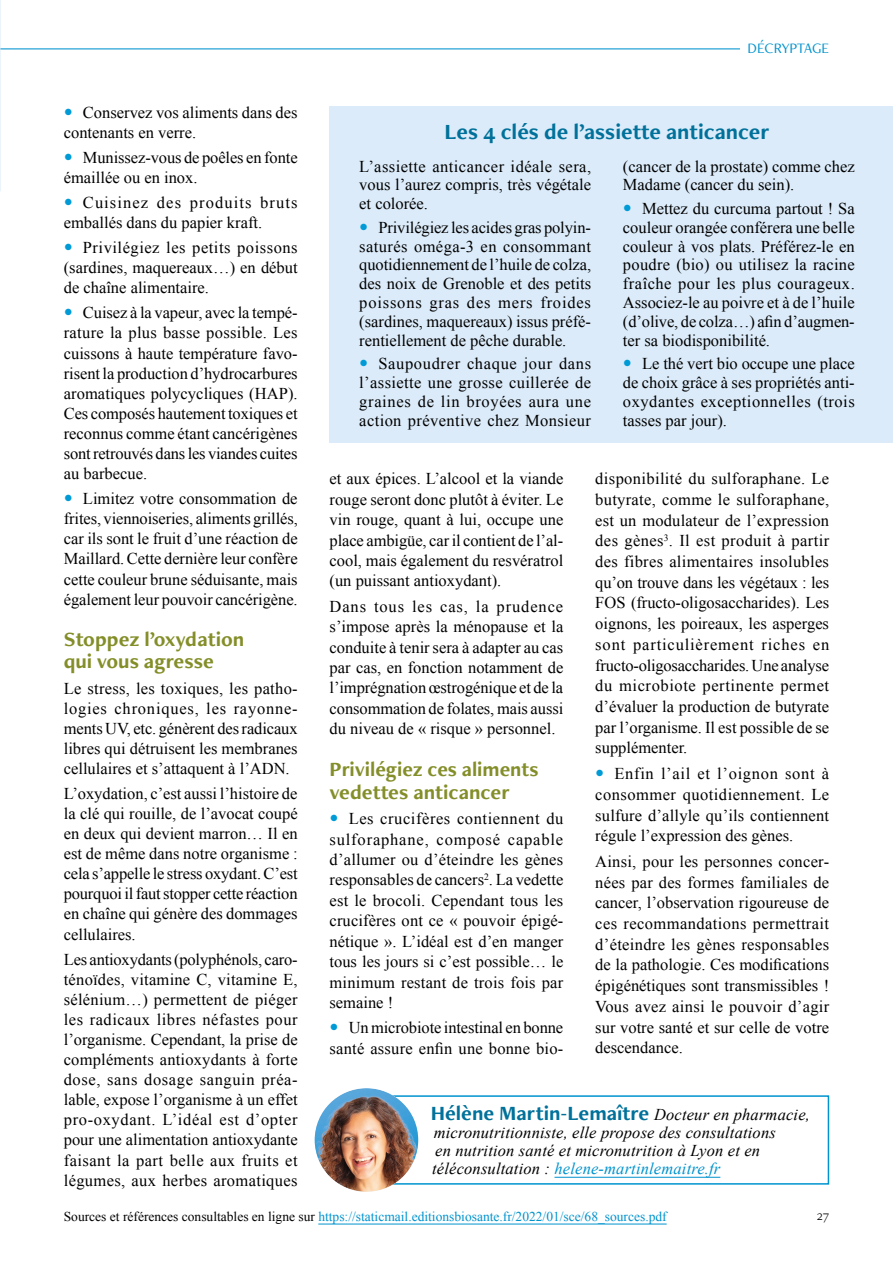
<style>
.page{position:relative;width:893px;height:1263px;background:#fff}
.page>*{position:absolute;margin:0;border:0;box-sizing:border-box;transform-origin:0 0}
.t1{font:700 22.5px "Freight Neo Pro";color:#00719a}
.t2{font:700 21px/22px "Freight Neo Pro";color:#848e29}
.t3{font:700 21px "Freight Neo Pro";color:#00719a}
.t4{font:16.5px/20.1px "Times New Roman";color:#000;text-align:justify}
.t5{font:italic 16.5px/18px "Times New Roman";letter-spacing:.01em;color:#000}
.t6{font:16.5px/20.1px "Times New Roman";letter-spacing:.03em;color:#000}
.t7{font:15px "Freight Neo Pro";letter-spacing:-.02em;color:#0093ce}
.t8{font:13.5px "Times New Roman";color:#0093ce}
.t9{font:300 13.5px "Freight Neo Pro";color:#000}
.s1{font-family:"Times New Roman";font-weight:400;font-style:italic;font-size:16.5px;color:#000}
.s2{color:#0093ce}
.s3{color:#000}
</style>
<div class="page">
<hr style="left:0;top:48px;width:829px;height:1px;background:#0093ce">
<div style="left:740px;top:43px;width:89px;height:17px;background:#fff"></div>
<div style="left:330px;top:106px;width:563px;height:337px;background:#dbebf9"></div>
<hr style="left:554px;top:1177px;width:166px;height:1px;background:#0093ce">
<div style="left:362px;top:1095px;width:467px;height:89px;border:2px solid #0093ce"></div>
<img style="left:315px;top:1088px;width:103px;height:104px;border-radius:52px">
<hr style="left:318px;top:1224px;width:349px;height:1px;background:#0093ce">
<img style="left:0;top:0;width:1px;height:191px">
<p class="t7" style="left:748px;top:39px;width:83px">DÉCRYPTAGE</p>
<p class="t4" style="left:64px;top:104px;width:235px;text-indent:19px">Conservez vos aliments dans des contenants en verre.</p>
<p class="t4" style="left:64px;top:149px;width:235px;text-indent:19px">Munissez‑vous de poêles en fonte émaillée ou en inox.</p>
<p class="t6" style="left:64px;top:194px;width:235px;text-indent:19px">Cuisinez des produits bruts emballés dans du papier kraft.</p>
<p class="t4" style="left:64px;top:239px;width:235px;text-indent:19px">Privilégiez les petits poissons (sardines, maquereaux…) en début de chaîne alimentaire.</p>
<p class="t4" style="left:64px;top:304px;width:235px;text-indent:19px">Cuisez à la vapeur, avec la tempé‑ rature la plus basse possible. Les cuissons à haute température favo‑ risent la production d’hydrocarbures aromatiques polycycliques (HAP).<br>Ces composés hautement toxiques et reconnus comme étant cancérigènes sont retrouvés dans les viandes cuites au barbecue.</p>
<p class="t4" style="left:64px;top:490px;width:236px;text-indent:19px">Limitez votre consommation de frites, viennoiseries, aliments grillés, car ils sont le fruit d’une réaction de Maillard. Cette dernière leur confère cette couleur brune séduisante, mais également leur pouvoir cancérigène.</p>
<p class="t2" style="left:64px;top:630px;width:182px">Stoppez l’oxydation qui vous agresse</p>
<p class="t4" style="left:64px;top:679px;width:235px">Le stress, les toxiques, les patho‑ logies chroniques, les rayonne‑ ments UV, etc. génèrent des radicaux libres qui détruisent les membranes cellulaires et s’attaquent à l’ADN.</p>
<p class="t4" style="left:64px;top:785px;width:235px">L’oxydation, c’est aussi l’histoire de la clé qui rouille, de l’avocat coupé en deux qui devient marron… Il en est de même dans notre organisme : cela s’appelle le stress oxydant. C’est pourquoi il faut stopper cette réaction en chaîne qui génère des dommages cellulaires.</p>
<p class="t4" style="left:64px;top:950px;width:235px">Les antioxydants (polyphénols, caro‑ ténoïdes, vitamine C, vitamine E, sélénium…) permettent de piéger les radicaux libres néfastes pour l’organisme. Cependant, la prise de compléments antioxydants à forte dose, sans dosage sanguin préa‑ lable, expose l’organisme à un effet pro‑oxydant. L’idéal est d’opter pour une alimentation antioxydante faisant la part belle aux fruits et légumes, aux herbes aromatiques</p>
<h1 class="t1" style="left:445px;top:123px;width:326px">Les 4 clés de l’assiette anticancer</h1>
<p class="t4" style="left:359px;top:158px;width:233px;line-height:18.8px">L’assiette anticancer idéale sera, vous l’aurez compris, très végétale et colorée.</p>
<p class="t4" style="left:359px;top:219px;width:233px;line-height:18.8px;text-indent:19px">Privilégiez les acides gras polyin‑ saturés oméga‑3 en consommant quotidiennement de l’huile de colza, des noix de Grenoble et des petits poissons gras des mers froides (sardines, maquereaux) issus préfé‑ rentiellement de pêche durable.</p>
<p class="t4" style="left:359px;top:356px;width:233px;line-height:18.8px;text-indent:19px">Saupoudrer chaque jour dans l’assiette une grosse cuillerée de graines de lin broyées aura une action préventive chez Monsieur</p>
<p class="t4" style="left:623px;top:158px;width:233px;line-height:18.8px">(cancer de la prostate) comme chez<br>Madame (cancer du sein).</p>
<p class="t4" style="left:623px;top:199px;width:233px;line-height:18.8px;text-indent:19px">Mettez du curcuma partout ! Sa couleur orangée conférera une belle couleur à vos plats. Préférez‑le en poudre (bio) ou utilisez la racine fraîche pour les plus courageux.<br>Associez‑le au poivre et à de l’huile (d’olive, de colza…) afin d’augmen‑ ter sa biodisponibilité.</p>
<p class="t4" style="left:623px;top:356px;width:233px;line-height:18.8px;text-indent:19px">Le thé vert bio occupe une place de choix grâce à ses propriétés anti‑ oxydantes exceptionnelles (trois tasses par jour).</p>
<p class="t4" style="left:595px;top:470px;width:235px;line-height:20.7px">disponibilité du sulforaphane. Le butyrate, comme le sulforaphane, est un modulateur de l’expression des gènes<sup>3</sup>. Il est produit à partir des fibres alimentaires insolubles qu’on trouve dans les végétaux : les FOS (fructo‑oligosaccharides). Les oignons, les poireaux, les asperges sont particulièrement riches en fructo‑oligosaccharides. Une analyse du microbiote pertinente permet d’évaluer la production de butyrate par l’organisme. Il est possible de se supplémenter.</p>
<p class="t4" style="left:595px;top:765px;width:235px;line-height:20.7px;text-indent:19px">Enfin l’ail et l’oignon sont à consommer quotidiennement. Le sulfure d’allyle qu’ils contiennent régule l’expression des gènes.</p>
<p class="t4" style="left:595px;top:852px;width:235px;line-height:20.7px">Ainsi, pour les personnes concer‑ nées par des formes familiales de cancer, l’observation rigoureuse de ces recommandations permettrait d’éteindre les gènes responsables de la pathologie. Ces modifications épigénétiques sont transmissibles !<br>Vous avez ainsi le pouvoir d’agir sur votre santé et sur celle de votre descendance.</p>
<p class="t4" style="left:330px;top:470px;width:235px">et aux épices. L’alcool et la viande rouge seront donc plutôt à éviter. Le vin rouge, quant à lui, occupe une place ambigüe, car il contient de l’al‑ cool, mais également du resvératrol (un puissant antioxydant).</p>
<p class="t4" style="left:330px;top:597px;width:235px">Dans tous les cas, la prudence s’impose après la ménopause et la conduite à tenir sera à adapter au cas par cas, en fonction notamment de l’imprégnation œstrogénique et de la consommation de folates, mais aussi du niveau de « risque » personnel.</p>
<p class="t2" style="left:330px;top:760px;width:210px">Privilégiez ces aliments vedettes anticancer</p>
<p class="t4" style="left:330px;top:810px;width:235px;text-indent:19px">Les crucifères contiennent du sulforaphane, composé capable d’allumer ou d’éteindre les gènes responsables de cancers<sup>2</sup>. La vedette est le brocoli. Cependant tous les crucifères ont ce « pouvoir épigé‑ nétique ». L’idéal est d’en manger tous les jours si c’est possible… le minimum restant de trois fois par semaine !</p>
<p class="t4" style="left:330px;top:1019px;width:235px;text-align:right">Un microbiote intestinal en bonne santé assure enfin une bonne bio ‑</p>
<p class="t3" style="left:431px;top:1105px;width:381px">Hélène Martin‑Lemaître <span class="s1">Docteur en pharmacie,</span></p>
<p class="t5" style="left:432px;top:1125px;width:345px">micronutritionniste, elle propose des consultations en nutrition santé et micronutrition à Lyon et en téléconsultation : <span class="s2">helene-martinlemaitre.fr</span></p>
<p class="t8" style="left:64px;top:1212px;width:604px"><span class="s3">Sources et références consultables en ligne sur</span> https://staticmail.editionsbiosante.fr/2022/01/sce/68_sources.pdf</p>
<p class="t9" style="left:817px;top:1211px;width:14px">27</p>
</div>
